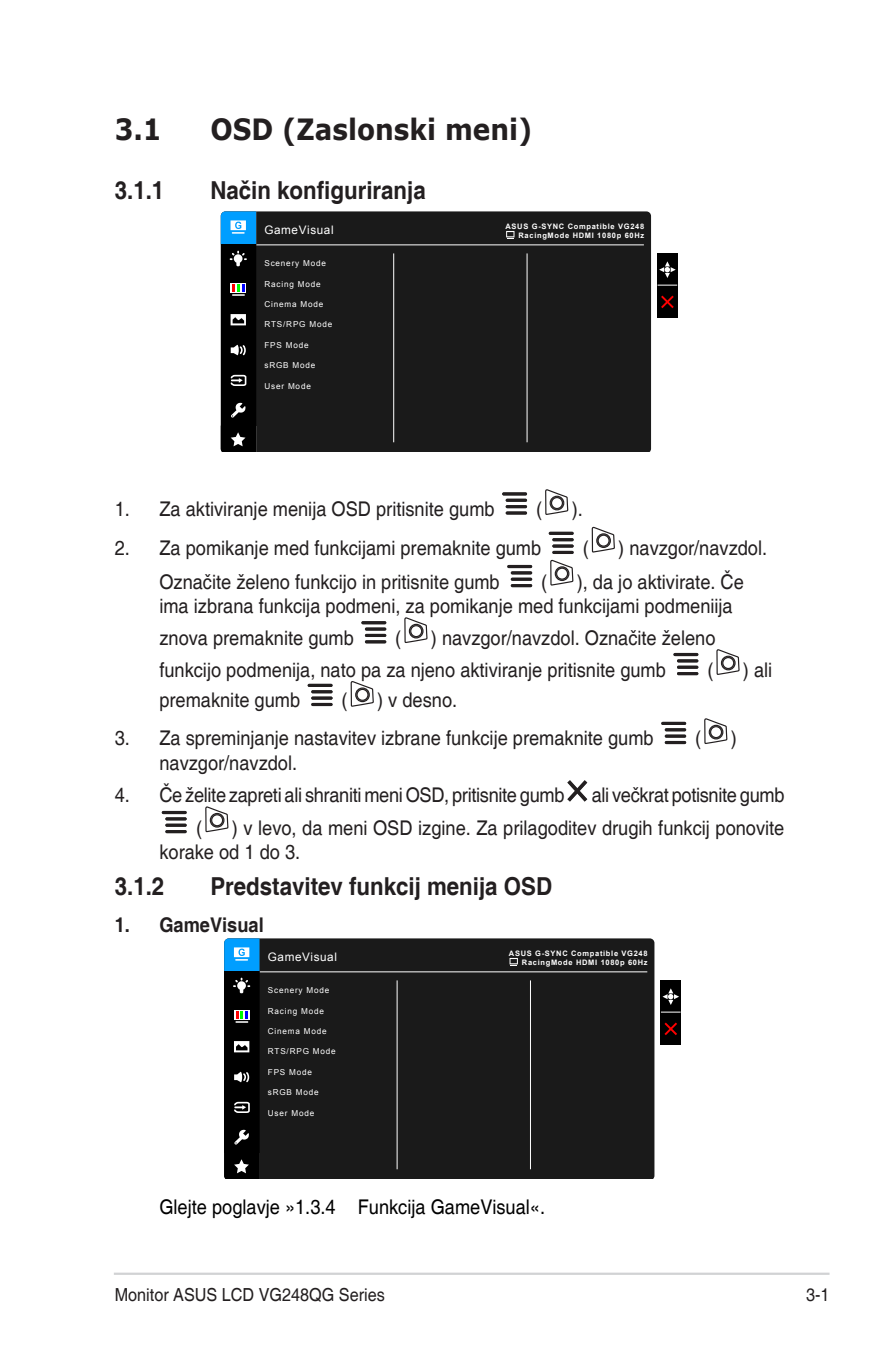
<style>
.page{position:relative;width:893px;height:1346px;background:#fff}
.page>*{position:absolute;margin:0;border:0;box-sizing:border-box;transform-origin:0 0}
.t1{font:700 29.25px "Verdana";color:#231f20;scale:.9 1}
.t2{font:700 24.75px "Helvetica";color:#231f20;scale:.9 1}
.t3{font:20.25px/24.3px "Helvetica";color:#231f20;scale:.9 1}
.t4{font:20.25px "Helvetica";letter-spacing:-.02em;color:#231f20;scale:.9 1}
.t5{font:20.25px "Helvetica";color:#000;scale:.9 1}
.t6{font:700 20.25px "Helvetica";color:#231f20;scale:.9 1}
.t7{font:18px "Helvetica";color:#231f20;scale:.9 1}
.t8{font:11.7px "Arial";letter-spacing:.05em;color:#fff}
.t9{font:8.1px "Arial";letter-spacing:.1em;color:#fff}
.t10{font:700 7.42px "Arial";letter-spacing:.09em;color:#fff}
</style>
<div class="page">
<hr style="left:114px;top:1272px;width:715px;height:3px;background:#d1d2d4">
<div style="left:256px;top:211px;width:395px;height:240px;background:#1a1a1a"></div>
<svg style="left:221px;top:211px;width:35px;height:240px;background:#192c37"></svg>
<div style="left:657px;top:253px;width:20px;height:64px;background:#000"></div>
<svg style="left:657px;top:285px;width:20px;height:1px"></svg>
<svg style="left:659px;top:261px;width:17px;height:17px"></svg>
<svg style="left:661px;top:296px;width:13px;height:12px"></svg>
<hr style="left:256px;top:244px;width:388px;height:1px;background:#fff">
<hr style="left:393px;top:253px;width:1px;height:189px;background:#fff">
<hr style="left:527px;top:253px;width:1px;height:189px;background:#fff">
<svg style="left:506px;top:231px;width:8px;height:6px"></svg>
<svg style="left:507px;top:232px;width:7px;height:7px"></svg>
<hr style="left:502px;top:492px;width:25px;height:3px;background:#231f20;border-radius:2px">
<hr style="left:506px;top:499px;width:21px;height:3px;background:#231f20;border-radius:2px">
<hr style="left:506px;top:505px;width:21px;height:3px;background:#231f20;border-radius:2px">
<hr style="left:506px;top:511px;width:21px;height:3px;background:#231f20;border-radius:2px">
<svg style="left:545px;top:489px;width:23px;height:26px"></svg>
<hr style="left:549px;top:532px;width:25px;height:3px;background:#231f20;border-radius:2px">
<hr style="left:552px;top:538px;width:22px;height:3px;background:#231f20;border-radius:2px">
<svg style="left:552px;top:544px;width:22px;height:4px"></svg>
<hr style="left:552px;top:551px;width:22px;height:3px;background:#231f20;border-radius:2px">
<svg style="left:592px;top:527px;width:23px;height:25px"></svg>
<hr style="left:507px;top:565px;width:25px;height:3px;background:#231f20;border-radius:2px">
<hr style="left:511px;top:571px;width:21px;height:3px;background:#231f20;border-radius:2px">
<hr style="left:511px;top:578px;width:21px;height:3px;background:#231f20;border-radius:2px">
<hr style="left:511px;top:584px;width:21px;height:3px;background:#231f20;border-radius:2px">
<svg style="left:550px;top:560px;width:23px;height:25px"></svg>
<hr style="left:361px;top:621px;width:25px;height:3px;background:#231f20;border-radius:2px">
<svg style="left:365px;top:627px;width:21px;height:4px"></svg>
<hr style="left:365px;top:634px;width:21px;height:3px;background:#231f20;border-radius:2px">
<hr style="left:365px;top:640px;width:21px;height:3px;background:#231f20;border-radius:2px">
<svg style="left:404px;top:617px;width:24px;height:26px"></svg>
<hr style="left:673px;top:653px;width:25px;height:3px;background:#231f20;border-radius:2px">
<hr style="left:677px;top:659px;width:21px;height:3px;background:#231f20;border-radius:2px">
<hr style="left:677px;top:666px;width:21px;height:3px;background:#231f20;border-radius:2px">
<hr style="left:677px;top:672px;width:21px;height:3px;background:#231f20;border-radius:2px">
<svg style="left:716px;top:649px;width:24px;height:26px"></svg>
<hr style="left:308px;top:684px;width:25px;height:3px;background:#231f20;border-radius:2px">
<hr style="left:311px;top:690px;width:22px;height:3px;background:#231f20;border-radius:2px">
<svg style="left:311px;top:696px;width:22px;height:4px"></svg>
<hr style="left:311px;top:703px;width:22px;height:3px;background:#231f20;border-radius:2px">
<svg style="left:351px;top:681px;width:23px;height:26px"></svg>
<hr style="left:661px;top:722px;width:25px;height:3px;background:#231f20;border-radius:2px">
<hr style="left:665px;top:728px;width:21px;height:3px;background:#231f20;border-radius:2px">
<svg style="left:665px;top:734px;width:21px;height:4px"></svg>
<hr style="left:665px;top:741px;width:21px;height:3px;background:#231f20;border-radius:2px">
<svg style="left:704px;top:718px;width:23px;height:26px"></svg>
<svg style="left:567px;top:780px;width:20px;height:21px"></svg>
<hr style="left:162px;top:811px;width:25px;height:3px;background:#231f20;border-radius:2px">
<hr style="left:165px;top:817px;width:22px;height:3px;background:#231f20;border-radius:2px">
<hr style="left:165px;top:824px;width:22px;height:3px;background:#231f20;border-radius:2px">
<hr style="left:165px;top:830px;width:22px;height:3px;background:#231f20;border-radius:2px">
<svg style="left:205px;top:806px;width:23px;height:26px"></svg>
<div style="left:260px;top:938px;width:394px;height:240px;background:#1a1a1a"></div>
<svg style="left:224px;top:938px;width:36px;height:240px;background:#192b36"></svg>
<div style="left:661px;top:980px;width:20px;height:64px;background:#000"></div>
<svg style="left:661px;top:1012px;width:20px;height:1px"></svg>
<svg style="left:662px;top:988px;width:17px;height:17px"></svg>
<svg style="left:664px;top:1022px;width:13px;height:13px"></svg>
<hr style="left:260px;top:971px;width:387px;height:1px;background:#fff">
<hr style="left:397px;top:980px;width:1px;height:189px;background:#fff">
<hr style="left:530px;top:980px;width:1px;height:189px;background:#fff">
<svg style="left:509px;top:958px;width:9px;height:6px"></svg>
<svg style="left:510px;top:959px;width:7px;height:7px"></svg>
<h1 class="t1" style="left:115px;top:109px;width:54px">3.1</h1>
<h1 class="t1" style="left:210px;top:109px;width:359px">OSD (Zaslonski meni)</h1>
<p class="t2" style="left:115px;top:175px;width:57px">3.1.1</p>
<p class="t2" style="left:210px;top:175px;width:241px">Način konfiguriranja</p>
<p class="t10" style="left:505px;top:222px;width:140px">ASUS G-SYNC Compatible VG248</p>
<p class="t8" style="left:264px;top:223px;width:71px">GameVisual</p>
<p class="t10" style="left:518px;top:230px;width:127px">RacingMode HDMI 1080p 60Hz</p>
<p class="t9" style="left:264px;top:258px;width:63px">Scenery Mode</p>
<p class="t9" style="left:264px;top:278px;width:58px">Racing Mode</p>
<p class="t9" style="left:264px;top:299px;width:60px">Cinema Mode</p>
<p class="t9" style="left:264px;top:319px;width:69px">RTS/RPG Mode</p>
<p class="t9" style="left:264px;top:340px;width:46px">FPS Mode</p>
<p class="t9" style="left:264px;top:360px;width:52px">sRGB Mode</p>
<p class="t9" style="left:264px;top:380px;width:48px">User Mode</p>
<p class="t3" style="left:115px;top:497px;width:424px">1. Za aktiviranje menija OSD pritisnite gumb</p>
<p class="t3" style="left:536px;top:497px;width:8px">(</p>
<p class="t3" style="left:572px;top:497px;width:14px">).</p>
<p class="t3" style="left:115px;top:537px;width:475px">2. Za pomikanje med funkcijami premaknite gumb</p>
<p class="t3" style="left:583px;top:537px;width:8px">(</p>
<p class="t3" style="left:618px;top:537px;width:167px">) navzgor/navzdol.</p>
<p class="t3" style="left:159px;top:570px;width:380px">Označite želeno funkcijo in pritisnite gumb</p>
<p class="t3" style="left:541px;top:570px;width:8px">(</p>
<p class="t3" style="left:159px;top:570px;width:651px;text-indent:417px">), da jo aktivirate. Če ima izbrana funkcija podmeni, za pomikanje med funkcijami podmeniija</p>
<p class="t3" style="left:159px;top:626px;width:218px">znova premaknite gumb</p>
<p class="t3" style="left:395px;top:626px;width:8px">(</p>
<p class="t3" style="left:159px;top:622px;width:619px;line-height:31.7px;text-indent:271px">) navzgor/navzdol. Označite želeno funkcijo podmenija, nato pa za njeno aktiviranje pritisnite gumb</p>
<p class="t3" style="left:707px;top:658px;width:8px">(</p>
<p class="t3" style="left:743px;top:658px;width:34px">) ali</p>
<p class="t3" style="left:159px;top:689px;width:158px">premaknite gumb</p>
<p class="t3" style="left:342px;top:689px;width:8px">(</p>
<p class="t3" style="left:377px;top:689px;width:90px">) v desno.</p>
<p class="t3" style="left:115px;top:727px;width:600px">3. Za spreminjanje nastavitev izbrane funkcije premaknite gumb</p>
<p class="t3" style="left:695px;top:727px;width:8px">(</p>
<p class="t3" style="left:731px;top:727px;width:8px">)</p>
<p class="t3" style="left:159px;top:751px;width:155px">navzgor/navzdol.</p>
<p class="t4" style="left:115px;top:783px;width:501px">4. Če želite zapreti ali shraniti meni OSD, pritisnite gumb</p>
<p class="t4" style="left:592px;top:783px;width:216px">ali večkrat potisnite gumb</p>
<p class="t3" style="left:196px;top:816px;width:8px">(</p>
<p class="t3" style="left:159px;top:816px;width:696px;text-indent:72px">) v levo, da meni OSD izgine. Za prilagoditev drugih funkcij ponovite korake od 1 do 3.</p>
<p class="t2" style="left:115px;top:871px;width:57px">3.1.2</p>
<p class="t2" style="left:210px;top:871px;width:381px">Predstavitev funkcij menija OSD</p>
<p class="t6" style="left:115px;top:912px;width:167px">1. GameVisual</p>
<p class="t10" style="left:509px;top:948px;width:140px">ASUS G-SYNC Compatible VG248</p>
<p class="t8" style="left:268px;top:949px;width:71px">GameVisual</p>
<p class="t10" style="left:522px;top:957px;width:127px">RacingMode HDMI 1080p 60Hz</p>
<p class="t9" style="left:268px;top:985px;width:63px">Scenery Mode</p>
<p class="t9" style="left:268px;top:1005px;width:58px">Racing Mode</p>
<p class="t9" style="left:268px;top:1026px;width:60px">Cinema Mode</p>
<p class="t9" style="left:268px;top:1046px;width:69px">RTS/RPG Mode</p>
<p class="t9" style="left:268px;top:1066px;width:46px">FPS Mode</p>
<p class="t9" style="left:268px;top:1087px;width:52px">sRGB Mode</p>
<p class="t9" style="left:268px;top:1107px;width:48px">User Mode</p>
<p class="t5" style="left:159px;top:1195px;width:430px">Glejte poglavje »1.3.4 Funkcija GameVisual«.</p>
<p class="t7" style="left:115px;top:1284px;width:302px">Monitor ASUS LCD VG248QG Series</p>
<p class="t7" style="left:806px;top:1284px;width:28px">3-1</p>
</div>
